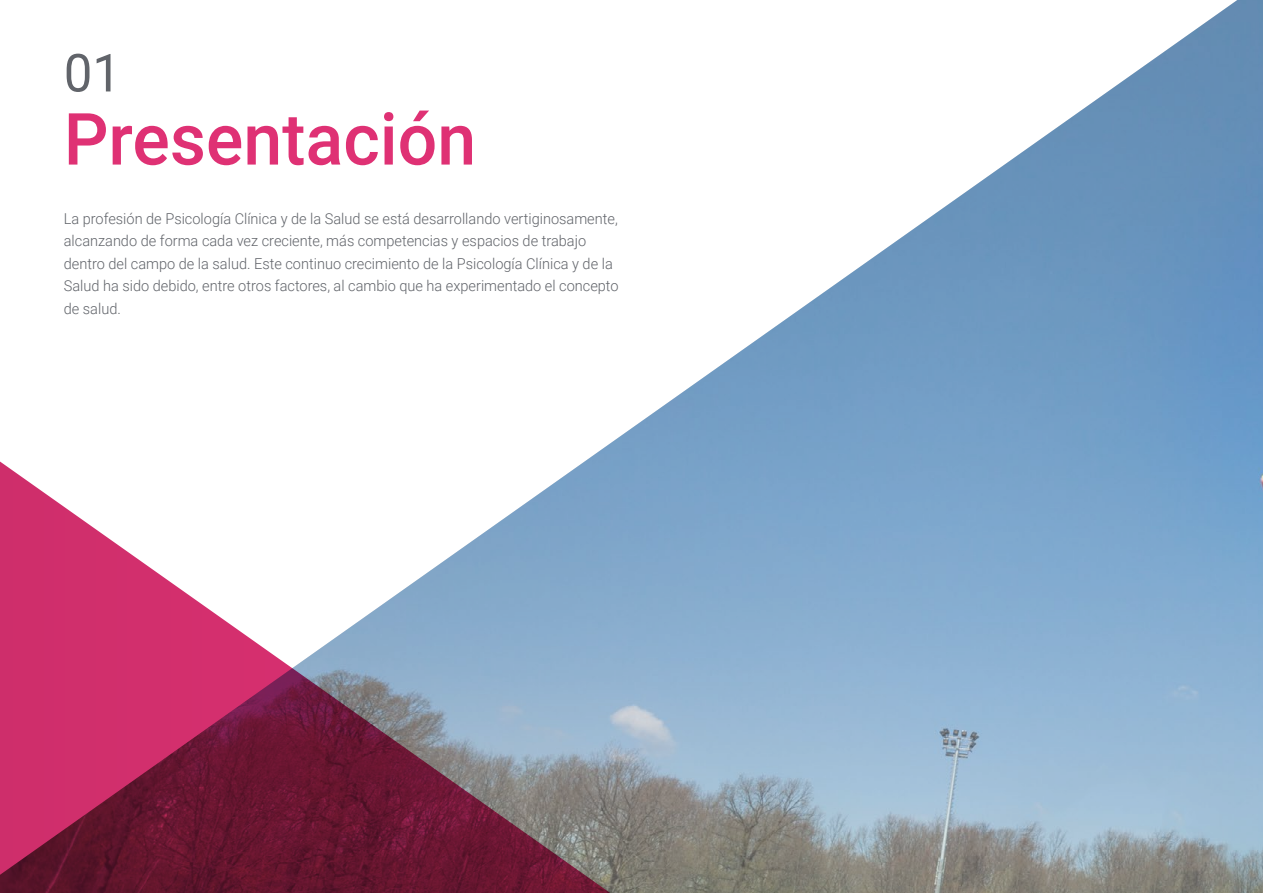
<style>
.page{position:relative;width:1263px;height:893px;background:#fff}
.page>*{position:absolute;margin:0;border:0;box-sizing:border-box;transform-origin:0 0}
.t1{font:500 72px "Roboto";color:#df3174}
.t2{font:52.5px "Roboto";color:#61646a}
.t3{font:300 15px/22.5px "Roboto";color:#61646a}
</style>
<div class="page">
<img style="left:606px;top:0;width:657px;height:893px">
<svg style="left:0;top:446px;width:640px;height:447px"></svg>
<h2 class="t2" style="left:64px;top:36px;width:59px">01</h2>
<h1 class="t1" style="left:64px;top:89px;width:414px">Presentación</h1>
<p class="t3" style="left:64px;top:207px;width:556px">La profesión de Psicología Clínica y de la Salud se está desarrollando vertiginosamente, alcanzando de forma cada vez creciente, más competencias y espacios de trabajo dentro del campo de la salud. Este continuo crecimiento de la Psicología Clínica y de la Salud ha sido debido, entre otros factores, al cambio que ha experimentado el concepto de salud.</p>
</div>
